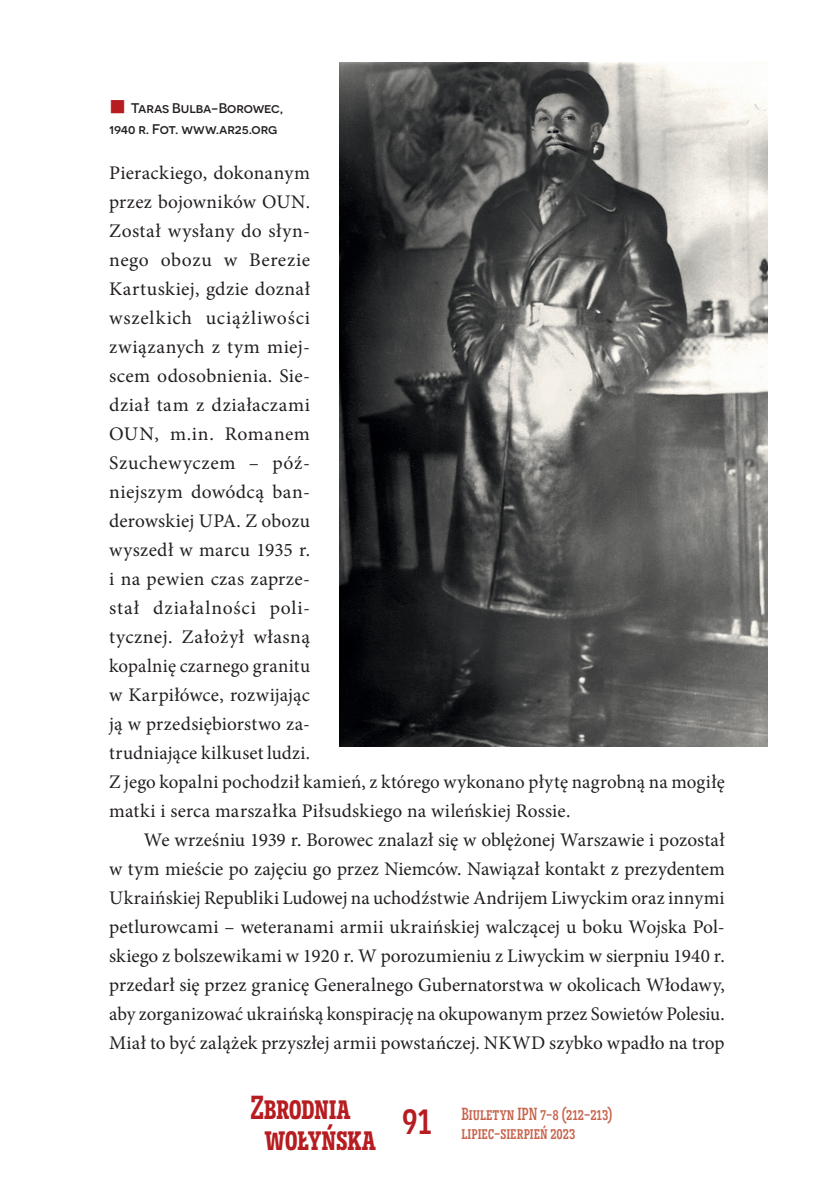
<style>
.page{position:relative;width:834px;height:1191px;background:#fff}
.page>*{position:absolute;margin:0;border:0;box-sizing:border-box;transform-origin:0 0}
.t1{font:500 43.75px "Novecentoslabcondensed";color:#b61c20}
.t2{font:600 33.25px/31.5px "Novecentoslabcondensed";letter-spacing:-.01em;color:#b61c20}
._1_Tekst{font:19.25px/29.1px "Minion Pro";letter-spacing:.02em;color:#231f20}
.t3{font:500 17.5px "Novecentoslabcondensed";color:#c7624b}
.PODPIS{font:500 14px/21px "Novecentosanswide";letter-spacing:-.015em;color:#231f20}
.s1{color:#b61c20}
</style>
<div class="page">
<img style="left:340px;top:63px;width:427px;height:683px">
<p class="PODPIS" style="left:109px;top:97px;width:175px"><span class="s1">■</span> Taras Bulba-Borowec,<br>1940 r. Fot. www.ar25.org</p>
<p class="_1_Tekst" style="left:109px;top:158px;width:617px">Pierackiego, dokonanym<br>przez bojowników OUN.<br>Został wysłany do słyn-<br>nego obozu w Berezie<br>Kartuskiej, gdzie doznał<br>wszelkich uciążliwości<br>związanych z tym miej-<br>scem odosobnienia. Sie-<br>dział tam z działaczami<br>OUN, m.in. Romanem<br>Szuchewyczem – póź-<br>niejszym dowódcą ban-<br>derowskiej UPA. Z obozu<br>wyszedł w marcu 1935 r.<br>i na pewien czas zaprze-<br>stał działalności poli-<br>tycznej. Założył własną<br>kopalnię czarnego granitu<br>w Karpiłówce, rozwijając<br>ją w przedsiębiorstwo za-<br>trudniające kilkuset ludzi.<br>Z jego kopalni pochodził kamień, z którego wykonano płytę nagrobną na mogiłę matki i serca marszałka Piłsudskiego na wileńskiej Rossie.</p>
<p class="_1_Tekst" style="left:109px;top:825px;width:617px;text-align:justify;text-indent:35px">We wrześniu 1939 r. Borowec znalazł się w oblężonej Warszawie i pozostał w tym mieście po zajęciu go przez Niemców. Nawiązał kontakt z prezydentem Ukraińskiej Republiki Ludowej na uchodźstwie Andrijem Liwyckim oraz innymi petlurowcami – weteranami armii ukraińskiej walczącej u boku Wojska Pol&shy;skiego z bolszewikami w 1920 r. W porozumieniu z Liwyckim w sierpniu 1940 r. przedarł się przez granicę Generalnego Gubernatorstwa w okolicach Włodawy, aby zorganizować ukraińską konspirację na okupowanym przez Sowietów Polesiu.<br>Miał to być zalążek przyszłej armii powstańczej. NKWD szybko wpadło na trop</p>
<h2 class="t2" style="left:264px;top:1091px;width:113px;text-indent:-14px">Zbrodnia wołyńska</h2>
<h1 class="t1" style="left:402px;top:1093px;width:31px">91</h1>
<p class="t3" style="left:461px;top:1103px;width:153px">Biuletyn IPN 7-8 (212-213)</p>
<p class="t3" style="left:461px;top:1123px;width:115px">lipiec-sierpień 2023</p>
</div>
